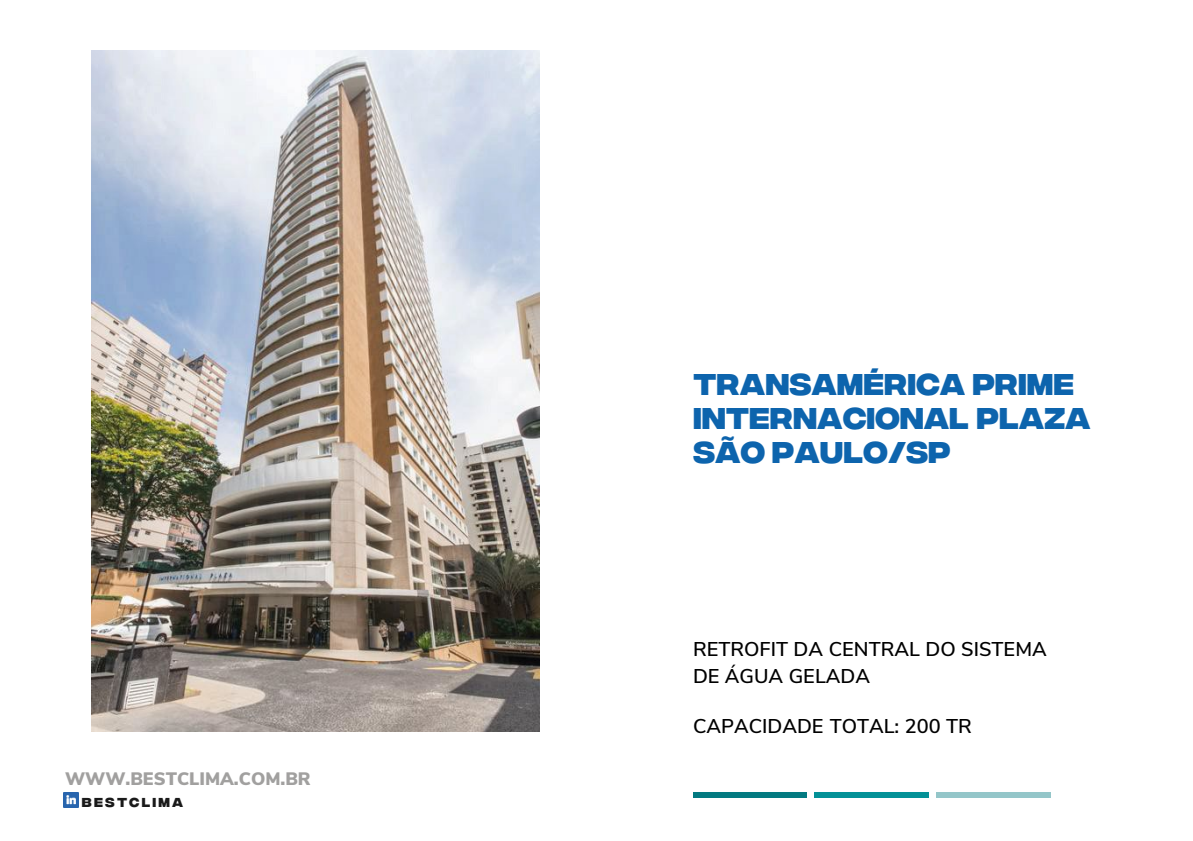
<style>
.page{position:relative;width:1193px;height:841px;background:#fff}
.page>*{position:absolute;margin:0;border:0;box-sizing:border-box;transform-origin:0 0}
.t1{font:700 30px/34px "Integral CF";color:#0d64ad}
.t2{font:600 20px/26.8px "Nunito Sans";color:#010101}
.t3{font:900 18px "Nunito Sans";color:#a1a09f}
.t4{font:700 13px "Integral CF";letter-spacing:.17em;color:#1a1a1a}
</style>
<div class="page">
<div style="left:693px;top:792px;width:113px;height:6px;background:#037a81"></div>
<div style="left:814px;top:792px;width:114px;height:6px;background:#049197"></div>
<div style="left:936px;top:792px;width:114px;height:6px;background:#94c6c9"></div>
<img style="left:91px;top:50px;width:448px;height:681px">
<img style="left:63px;top:792px;width:15px;height:16px">
<p class="t3" style="left:65px;top:766px;width:247px">WWW.BESTCLIMA.COM.BR</p>
<p class="t4" style="left:82px;top:795px;width:103px">BESTCLIMA</p>
<p class="t1" style="left:693px;top:368px;width:399px">TRANSAMÉRICA PRIME<br>INTERNACIONAL PLAZA<br>SÃO PAULO/SP</p>
<p class="t2" style="left:693px;top:634px;width:355px">RETROFIT DA CENTRAL DO SISTEMA<br>DE ÁGUA GELADA</p>
<p class="t2" style="left:693px;top:712px;width:280px">CAPACIDADE TOTAL: 200 TR</p>
</div>
